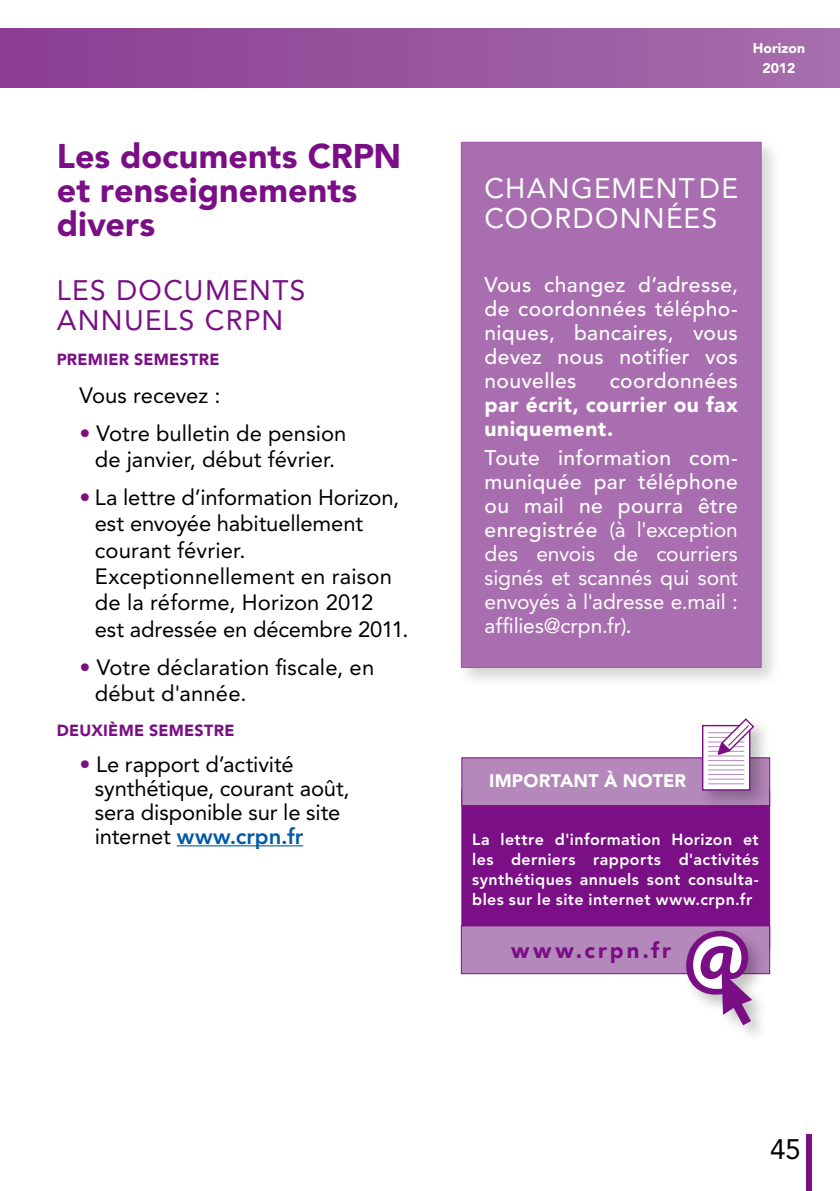
<style>
.page{position:relative;width:840px;height:1191px;background:#fff}
.page>*{position:absolute;margin:0;border:0;box-sizing:border-box;transform-origin:0 0}
.t1{font:900 34px/34px "Avenir";color:#7a0e85}
.t2{font:28px/30px "Avenir";letter-spacing:.045em;color:#7a0e85}
.t3{font:28px "Avenir";color:#fff}
.t4{font:28px "Avenir";color:#000}
.t5{font:22px/26.4px "Avenir";color:#000}
.t6{font:900 22px "Avenir";letter-spacing:.135em;color:#7a0e85}
.t7{font:21px/24px "Avenir";letter-spacing:-.005em;color:#fff;text-align:justify}
.t8{font:500 21px/24px "Avenir";letter-spacing:.02em;color:#fff;text-align:justify}
.t9{font:900 21px/24px "Avenir";letter-spacing:.02em;color:#fff}
.t10{font:900 18px "Avenir";color:#fff}
.t11{font:800 16px/20px "Avenir";letter-spacing:.025em;color:#fff;text-align:justify}
.t12{font:900 16px "Avenir";letter-spacing:.015em;color:#7a0e85}
.t13{font:900 14px/20px "Avenir";color:#fff;text-align:center}
.s1{color:#7a0e85}
.s2{font-weight:800;color:#005aa9}
.s3{font-weight:500}
</style>
<div class="page">
<hr style="left:177px;top:845px;width:126px;height:1px;background:#005aa9">
<div style="left:456px;top:137px;width:324px;height:550px;background:#000;opacity:.25"></div>
<div style="left:461px;top:142px;width:299px;height:525px;background:#a96eb0"></div>
<div style="left:805px;top:1134px;width:6px;height:57px;background:#7a0e85"></div>
<div style="left:0;top:28px;width:839px;height:60px;background:linear-gradient(to right,#8a3d93,#a66eab)"></div>
<div style="left:461px;top:781px;width:308px;height:177px;background:#7b0f85;border-radius:11px"></div>
<div style="left:461px;top:757px;width:308px;height:49px;background:#b588bb;border:1px solid #7a0e85"></div>
<div style="left:697px;top:714px;width:75px;height:95px;background:#000;opacity:.25"></div>
<svg style="left:703px;top:727px;width:45px;height:61px;fill:#fff"></svg>
<div style="left:701px;top:725px;width:49px;height:65px;border:1px solid #7a0e85"></div>
<hr style="left:707px;top:732px;width:37px;height:1px;background:#b588bb">
<hr style="left:707px;top:737px;width:37px;height:1px;background:#b588bb">
<hr style="left:707px;top:741px;width:37px;height:1px;background:#b588bb">
<hr style="left:707px;top:746px;width:37px;height:1px;background:#b588bb">
<hr style="left:707px;top:751px;width:37px;height:1px;background:#b588bb">
<hr style="left:707px;top:755px;width:37px;height:1px;background:#b588bb">
<hr style="left:707px;top:760px;width:37px;height:1px;background:#b588bb">
<hr style="left:707px;top:765px;width:37px;height:1px;background:#b588bb">
<hr style="left:707px;top:769px;width:37px;height:1px;background:#b588bb">
<hr style="left:707px;top:774px;width:37px;height:1px;background:#b588bb">
<hr style="left:707px;top:779px;width:37px;height:1px;background:#b588bb">
<hr style="left:707px;top:783px;width:37px;height:1px;background:#b588bb">
<svg style="left:717px;top:717px;width:37px;height:38px"></svg>
<div style="left:460px;top:925px;width:309px;height:49px;background:#b588bb;border:1px solid #7a0e85"></div>
<div style="left:681px;top:926px;width:88px;height:117px;background:#000;opacity:.25"></div>
<svg style="left:685px;top:930px;width:66px;height:95px"></svg>
<h1 class="t1" style="left:57px;top:138px;width:346px">Les documents CRPN et renseignements divers</h1>
<p class="t2" style="left:57px;top:275px;width:250px">LES DOCUMENTS<br>ANNUELS CRPN</p>
<p class="t12" style="left:57px;top:350px;width:164px">PREMIER SEMESTRE</p>
<p class="t5" style="left:79px;top:382px;width:142px">Vous recevez :</p>
<p class="t5" style="left:79px;top:420px;width:268px;text-align:center"><span class="s1">•</span> Votre bulletin de pension de janvier, début février.</p>
<p class="t5" style="left:95px;top:484px;width:315px;text-indent:-15px"><span class="s1">•</span> La lettre d’information Horizon, est envoyée habituellement courant février.<br>Exceptionnellement en raison de la réforme, Horizon 2012<br>est adressée en décembre 2011.</p>
<p class="t5" style="left:95px;top:653px;width:281px;text-indent:-15px"><span class="s1">•</span> Votre déclaration fiscale, en début d'année.</p>
<p class="t12" style="left:57px;top:721px;width:179px">DEUXIÈME SEMESTRE</p>
<p class="t5" style="left:95px;top:752px;width:256px;line-height:24px;text-indent:-15px"><span class="s1">•</span> Le rapport d’activité synthétique, courant août, sera disponible sur le site internet <span class="s2">www.crpn.fr</span></p>
<p class="t13" style="left:752px;top:38px;width:54px">Horizon<br>2012</p>
<p class="t3" style="left:484px;top:171px;width:43px">Changement</p>
<p class="t3" style="left:699px;top:171px;width:19px">de</p>
<p class="t3" style="left:484px;top:201px;width:22px">coordonnées</p>
<p class="t8" style="left:484px;top:273px;width:255px">Vous changez d’adresse, de coordonnées télépho&shy;niques, bancaires, vous devez nous notifier vos nouvelles</p>
<p class="t8" style="left:609px;top:369px;width:129px">coordonnées</p>
<p class="t9" style="left:484px;top:392px;width:255px">par écrit, courrier ou fax uniquement.</p>
<p class="t7" style="left:484px;top:446px;width:255px"><span class="s3">Toute information com&shy;muniquée par téléphone ou mail ne pourra être enregistrée</span> (à l'exception des envois de courriers signés et scannés qui sont envoyés à l'adresse e.mail : affilies@crpn.fr)<span class="s3">.</span></p>
<p class="t10" style="left:489px;top:770px;width:20px">Important</p>
<p class="t10" style="left:603px;top:770px;width:33px">à noter</p>
<p class="t11" style="left:472px;top:829px;width:288px">La lettre d'information Horizon et les derniers rapports d'activités synthétiques annuels sont consulta&shy;bles sur le site internet www.crpn.fr</p>
<p class="t6" style="left:511px;top:936px;width:161px">www.crpn.fr</p>
<p class="t4" style="left:769px;top:1133px;width:32px">45</p>
</div>
